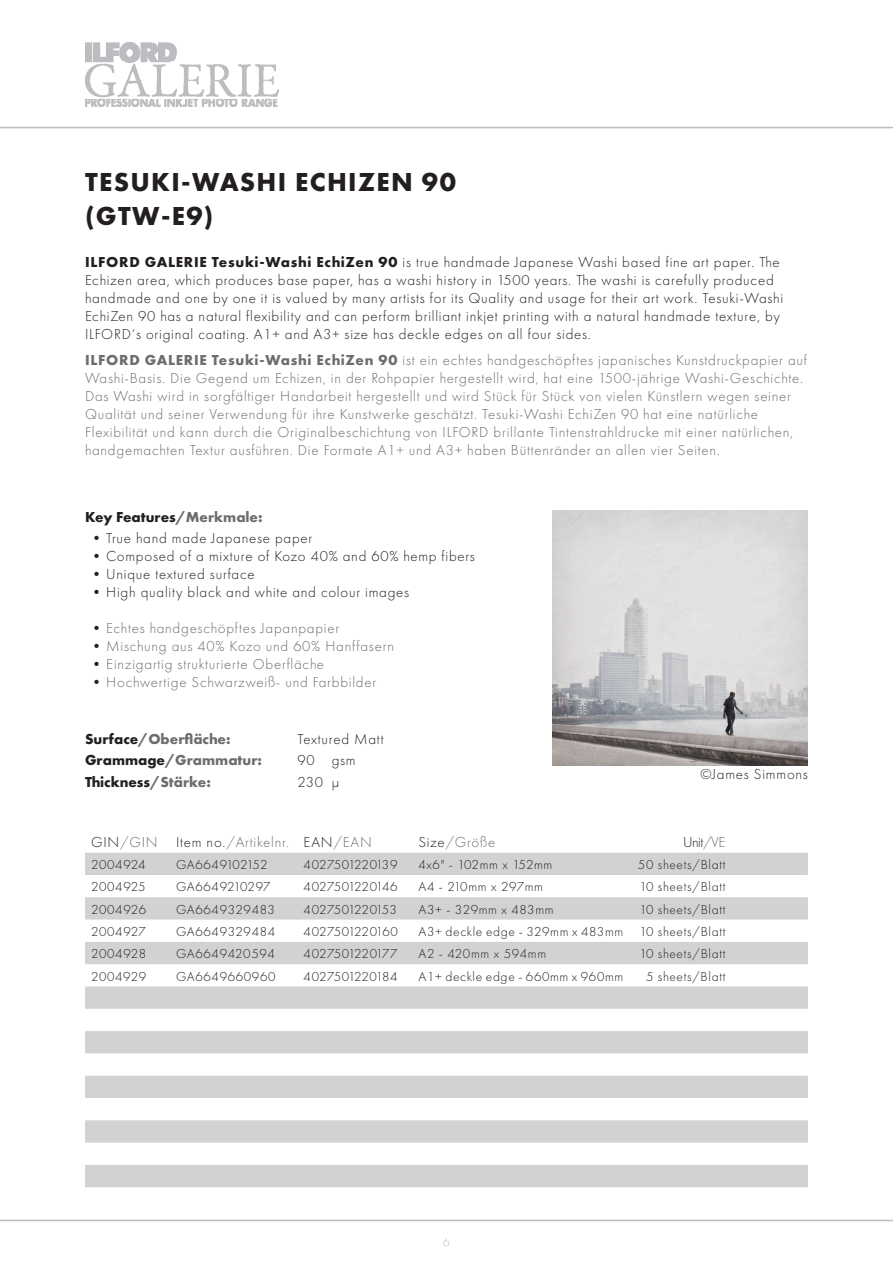
<style>
.page{position:relative;width:893px;height:1263px;background:#fff}
.page>*{position:absolute;margin:0;border:0;box-sizing:border-box;transform-origin:0 0}
.t1{font:700 27px "Futura PT";letter-spacing:.05em;color:#231f20}
.t2{font:300 15px/18px "Futura PT";letter-spacing:.05em;color:#6c6d70}
.t3{font:300 15px/18px "Futura PT";letter-spacing:.05em;color:#231f20}
.t4{font:700 15px "Futura PT";color:#231f20}
.t5{font:700 15px "Futura PT";color:#6c6d70}
.t6{font:300 13.5px "Futura PT";letter-spacing:.05em;color:#231f20}
.t7{font:300 13.5px "Futura PT";letter-spacing:.01em;color:#231f20}
.t8{font:300 13.5px "Futura PT";letter-spacing:.03em;color:#231f20}
.t9{font:300 12px "Futura PT";color:#bcbdc0}
.s1{font-weight:700}
.s2{color:#6c6d70}
.s3{color:#231f20}
</style>
<div class="page">
<hr style="left:0;top:127px;width:893px;height:1px;background:#bcbdc0">
<hr style="left:0;top:1220px;width:893px;height:1px;background:#bcbdc0">
<img style="left:85px;top:43px;width:194px;height:63px">
<img style="left:553px;top:510px;width:255px;height:255px">
<svg style="left:85px;top:853px;width:723px;height:334px;fill:#d1d2d4"></svg>
<h1 class="t1" style="left:85px;top:164px;width:373px">TESUKI-WASHI ECHIZEN 90</h1>
<h1 class="t1" style="left:85px;top:198px;width:130px">(GTW-E9)</h1>
<p class="t3" style="left:85px;top:253px;width:700px"><span class="s1">ILFORD GALERIE Tesuki-Washi EchiZen 90</span> is true handmade Japanese Washi based fine art paper. The Echizen area, which produces base paper, has a washi history in 1500 years. The washi is carefully produced handmade and one by one it is valued by many artists for its Quality and usage for their art work. Tesuki-Washi EchiZen 90 has a natural flexibility and can perform brilliant inkjet printing with a natural handmade texture, by ILFORD‘s original coating. A1+ and A3+ size has deckle edges on all four sides.</p>
<p class="t2" style="left:85px;top:351px;width:724px"><span class="s1">ILFORD GALERIE Tesuki-Washi EchiZen 90</span> ist ein echtes handgeschöpftes japanisches Kunstdruckpapier auf Washi-Basis. Die Gegend um Echizen, in der Rohpapier hergestellt wird, hat eine 1500-jährige Washi-Geschichte.<br>Das Washi wird in sorgfältiger Handarbeit hergestellt und wird Stück für Stück von vielen Künstlern wegen seiner Qualität und seiner Verwendung für ihre Kunstwerke geschätzt. Tesuki-Washi EchiZen 90 hat eine natürliche Flexibilität und kann durch die Originalbeschichtung von ILFORD brillante Tintenstrahldrucke mit einer natürlichen, handgemachten Textur ausführen. Die Formate A1+ und A3+ haben Büttenränder an allen vier Seiten.</p>
<p class="t4" style="left:85px;top:507px;width:179px">Key Features<span class="s2">/Merkmale:</span></p>
<p class="t3" style="left:89px;top:529px;width:225px">•True hand made Japanese paper</p>
<p class="t3" style="left:89px;top:547px;width:387px">•Composed of a mixture of Kozo 40% and 60% hemp fibers</p>
<p class="t3" style="left:89px;top:565px;width:167px">•Unique textured surface</p>
<p class="t3" style="left:89px;top:583px;width:321px">•High quality black and white and colour images</p>
<p class="t2" style="left:89px;top:619px;width:251px"><span class="s3">•</span>Echtes handgeschöpftes Japanpapier</p>
<p class="t2" style="left:89px;top:637px;width:306px"><span class="s3">•</span>Mischung aus 40% Kozo und 60% Hanffasern</p>
<p class="t2" style="left:89px;top:655px;width:236px"><span class="s3">•</span>Einzigartig strukturierte Oberfläche</p>
<p class="t2" style="left:89px;top:673px;width:289px"><span class="s3">•</span>Hochwertige Schwarzweiß- und Farbbilder</p>
<p class="t5" style="left:85px;top:729px;width:147px"><span class="s3">Surface</span>/Oberfläche:</p>
<p class="t3" style="left:298px;top:730px;width:88px">Textured Matt</p>
<p class="t5" style="left:85px;top:751px;width:179px"><span class="s3">Grammage</span>/Grammatur:</p>
<p class="t3" style="left:332px;top:751px;width:26px">gsm</p>
<p class="t3" style="left:298px;top:751px;width:19px">90</p>
<p class="t4" style="left:85px;top:772px;width:127px">Thickness<span class="s2">/Stärke:</span></p>
<p class="t3" style="left:298px;top:773px;width:43px">230 µ</p>
<p class="t3" style="left:700px;top:765px;width:109px">©James Simmons</p>
<p class="t2" style="left:91px;top:833px;width:282px"><span class="s3">GIN</span>/GIN <span class="s3">Item no.</span>/Artikelnr. <span class="s3">EAN</span>/EAN</p>
<p class="t2" style="left:418px;top:833px;width:78px"><span class="s3">Size</span>/Größe</p>
<p class="t3" style="left:683px;top:833px;width:44px">Unit<span class="s2">/VE</span></p>
<p class="t6" style="left:91px;top:857px;width:56px">2004924</p>
<p class="t7" style="left:176px;top:857px;width:93px">GA6649102152</p>
<p class="t7" style="left:304px;top:857px;width:95px">4027501220139</p>
<p class="t6" style="left:418px;top:857px;width:135px">4x6" - 102mm x 152mm</p>
<p class="t6" style="left:638px;top:857px;width:89px">50 sheets/Blatt</p>
<p class="t6" style="left:91px;top:879px;width:56px">2004925</p>
<p class="t8" style="left:176px;top:879px;width:96px">GA6649210297</p>
<p class="t7" style="left:304px;top:879px;width:95px">4027501220146</p>
<p class="t6" style="left:418px;top:879px;width:126px">A4 - 210mm x 297mm</p>
<p class="t6" style="left:639px;top:879px;width:87px">10 sheets/Blatt</p>
<p class="t6" style="left:91px;top:901px;width:57px">2004926</p>
<p class="t6" style="left:176px;top:901px;width:100px">GA6649329483</p>
<p class="t7" style="left:304px;top:901px;width:95px">4027501220153</p>
<p class="t6" style="left:418px;top:901px;width:137px">A3+ - 329mm x 483mm</p>
<p class="t6" style="left:639px;top:901px;width:87px">10 sheets/Blatt</p>
<p class="t6" style="left:91px;top:924px;width:56px">2004927</p>
<p class="t6" style="left:176px;top:924px;width:101px">GA6649329484</p>
<p class="t7" style="left:304px;top:924px;width:96px">4027501220160</p>
<p class="t6" style="left:418px;top:924px;width:308px">A3+ deckle edge - 329mm x 483mm 10 sheets/Blatt</p>
<p class="t6" style="left:91px;top:946px;width:57px">2004928</p>
<p class="t6" style="left:176px;top:946px;width:100px">GA6649420594</p>
<p class="t7" style="left:304px;top:946px;width:95px">4027501220177</p>
<p class="t6" style="left:418px;top:946px;width:129px">A2 - 420mm x 594mm</p>
<p class="t6" style="left:639px;top:946px;width:87px">10 sheets/Blatt</p>
<p class="t6" style="left:91px;top:968px;width:57px">2004929</p>
<p class="t6" style="left:176px;top:968px;width:101px">GA6649660960</p>
<p class="t7" style="left:304px;top:968px;width:96px">4027501220184</p>
<p class="t6" style="left:418px;top:968px;width:206px">A1+ deckle edge - 660mm x 960mm</p>
<p class="t6" style="left:646px;top:968px;width:81px">5 sheets/Blatt</p>
<p class="t9" style="left:443px;top:1235px;width:8px">6</p>
</div>
